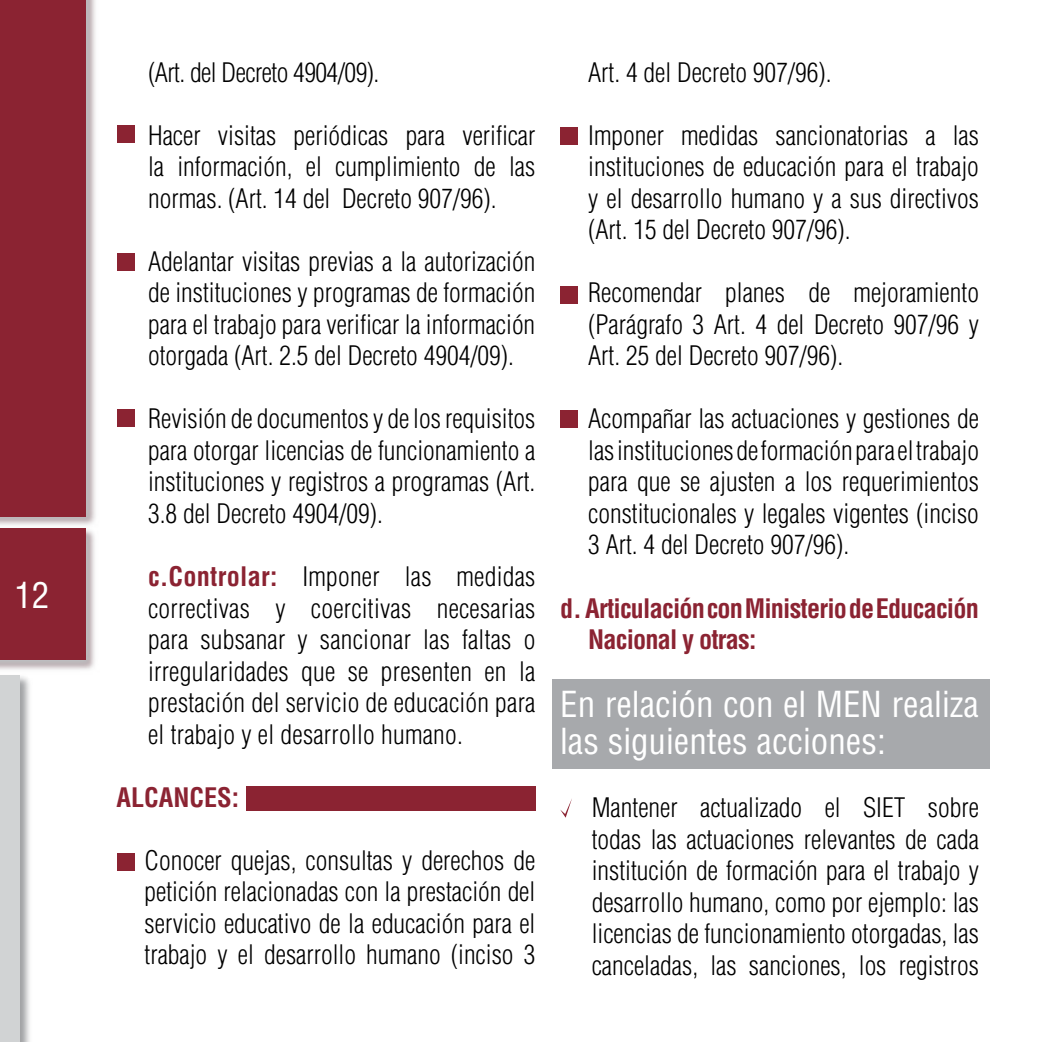
<style>
.page{position:relative;width:1042px;height:1042px;background:#fff}
.page>*{position:absolute;margin:0;border:0;box-sizing:border-box;transform-origin:0 0}
.t1{font:condensed 35px/36.8px "Helvetica LT Std";color:#fff}
.t2{font:300 condensed 26.25px/31.5px "Helvetica LT Std";color:#000;text-align:justify}
.t3{font:700 condensed 26.25px/31.5px "Helvetica LT Std";letter-spacing:-.03em;color:#8b2332}
.t4{font:300 condensed 26.25px "Helvetica LT Std";letter-spacing:-.02em;color:#000}
.s1{font-weight:700;color:#8b2332}
</style>
<div class="page">
<img style="left:0;top:0;width:96px;height:525px">
<div style="left:0;top:0;width:86px;height:516px;background:#8b2332"></div>
<img style="left:0;top:528px;width:95px;height:142px">
<div style="left:0;top:529px;width:86px;height:131px;background:#8b2332"></div>
<img style="left:20px;top:676px;width:10px;height:366px">
<div style="left:0;top:675px;width:20px;height:367px;background:#d1d3d4"></div>
<div style="left:246px;top:786px;width:289px;height:24px;background:#8b2332"></div>
<div style="left:553px;top:679px;width:437px;height:90px;background:#a7a9ac"></div>
<svg style="left:560px;top:799px;width:12px;height:19px"></svg>
<div style="left:117px;top:126px;width:17px;height:17px;background:#8b2332"></div>
<div style="left:117px;top:253px;width:17px;height:18px;background:#8b2332"></div>
<div style="left:117px;top:409px;width:17px;height:18px;background:#8b2332"></div>
<div style="left:560px;top:127px;width:18px;height:18px;background:#8b2332"></div>
<div style="left:560px;top:286px;width:18px;height:18px;background:#8b2332"></div>
<div style="left:560px;top:410px;width:18px;height:18px;background:#8b2332"></div>
<div style="left:117px;top:853px;width:17px;height:18px;background:#8b2332"></div>
<h1 class="t1" style="left:14px;top:577px;width:37px">12</h1>
<p class="t4" style="left:148px;top:56px;width:233px">(Art. del Decreto 4904/09).</p>
<p class="t2" style="left:148px;top:119px;width:389px">Hacer visitas periódicas para verificar la información, el cumplimiento de las normas. (Art. 14 del Decreto 907/96).</p>
<p class="t2" style="left:148px;top:245px;width:389px">Adelantar visitas previas a la autorización de instituciones y programas de formación para el trabajo para verificar la información otorgada (Art. 2.5 del Decreto 4904/09).</p>
<p class="t2" style="left:148px;top:403px;width:389px">Revisión de documentos y de los requisitos para otorgar licencias de funcionamiento a instituciones y registros a programas (Art.<br>3.8 del Decreto 4904/09).</p>
<p class="t2" style="left:148px;top:560px;width:389px"><span class="s1">c.Controlar:</span> Imponer las medidas correctivas y coercitivas necesarias para subsanar y sancionar las faltas o irregularidades que se presenten en la prestación del servicio de educación para el trabajo y el desarrollo humano.</p>
<p class="t3" style="left:117px;top:781px;width:30px">Alcances</p>
<p class="t3" style="left:232px;top:781px;width:9px">:</p>
<p class="t2" style="left:145px;top:844px;width:392px">Conocer quejas, consultas y derechos de petición relacionadas con la prestación del servicio educativo de la educación para el trabajo y el desarrollo humano (inciso 3</p>
<p class="t2" style="left:588px;top:56px;width:245px">Art. 4 del Decreto 907/96).</p>
<p class="t2" style="left:588px;top:119px;width:392px">Imponer medidas sancionatorias a las instituciones de educación para el trabajo y el desarrollo humano y a sus directivos (Art. 15 del Decreto 907/96).</p>
<p class="t2" style="left:588px;top:277px;width:392px">Recomendar planes de mejoramiento (Parágrafo 3 Art. 4 del Decreto 907/96 y Art. 25 del Decreto 907/96).</p>
<p class="t2" style="left:588px;top:403px;width:392px">Acompañar las actuaciones y gestiones de las instituciones de formación para el trabajo para que se ajusten a los requerimientos constitucionales y legales vigentes (inciso 3 Art. 4 del Decreto 907/96).</p>
<p class="t3" style="left:588px;top:592px;width:392px;text-indent:-28px">d. Articulación con Ministerio de Educación<br>Nacional y otras:</p>
<h1 class="t1" style="left:560px;top:686px;width:420px">En relación con el MEN realiza las siguientes acciones:</h1>
<p class="t2" style="left:592px;top:791px;width:389px">Mantener actualizado el SIET sobre todas las actuaciones relevantes de cada institución de formación para el trabajo y desarrollo humano, como por ejemplo: las licencias de funcionamiento otorgadas, las canceladas, las sanciones, los registros</p>
</div>
